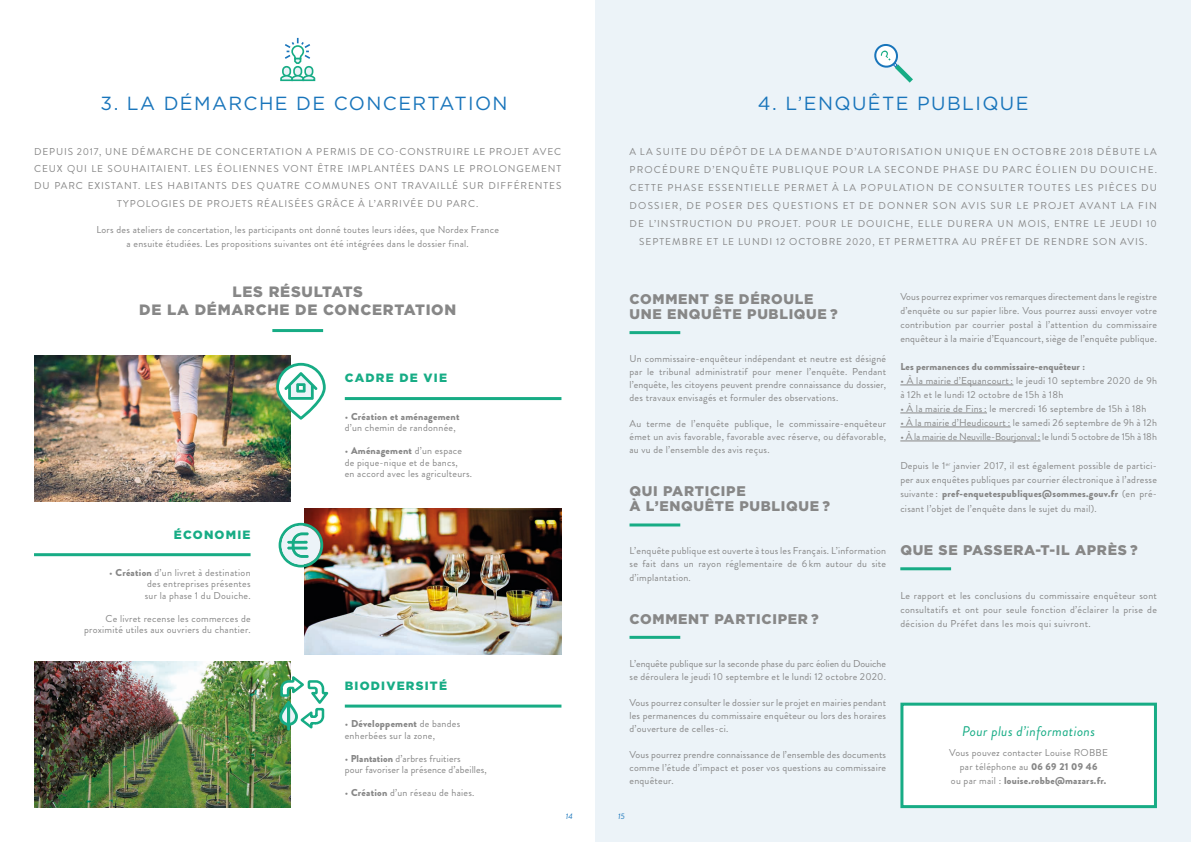
<style>
.page{position:relative;width:1191px;height:842px;background:#fff}
.page>*{position:absolute;margin:0;border:0;box-sizing:border-box;transform-origin:0 0}
.t1{font:19px "Gotham";letter-spacing:.075em;color:#1975bb}
.t2{font:900 15px/18px "Gotham";letter-spacing:.05em;color:#878787;text-align:center}
.t3{font:900 14px/15px "Gotham";letter-spacing:.05em;color:#878787}
.t4{font:italic 14px "Brandon Grotesque";letter-spacing:.025em;color:#17ac85}
.t5{font:900 12px "Gotham";letter-spacing:.1em;color:#17ac85}
.t6{font:10px/13px "Brandon Grotesque";letter-spacing:.025em;color:#878787;text-align:justify}
.t7{font:10px/18px "Brandon Grotesque";letter-spacing:.12em;color:#878787;text-align:center}
.t8{font:10px/13px "Brandon Grotesque";color:#878787}
.t9{font:10px "Brandon Grotesque";letter-spacing:.09em;color:#878787}
.t10{font:900 10px "Brandon Grotesque";letter-spacing:.01em;color:#878787}
.t11{font:italic 8px "Brandon Grotesque";color:#1975bb}
.s1{font-weight:900}
</style>
<div class="page">
<div style="left:595px;top:0;width:596px;height:842px;background:#ecf3f8"></div>
<div style="left:900px;top:703px;width:257px;height:105px;background:#fff;border:3px solid #17ac85"></div>
<svg style="left:874px;top:44px;width:39px;height:39px"></svg>
<hr style="left:629px;top:331px;width:51px;height:3px;background:#17ac85">
<hr style="left:629px;top:523px;width:51px;height:3px;background:#17ac85">
<hr style="left:629px;top:636px;width:51px;height:3px;background:#17ac85">
<hr style="left:900px;top:385px;width:113px;height:1px;background:#878787">
<hr style="left:900px;top:413px;width:87px;height:1px;background:#878787">
<hr style="left:900px;top:427px;width:110px;height:1px;background:#878787">
<hr style="left:900px;top:441px;width:140px;height:1px;background:#878787">
<hr style="left:900px;top:567px;width:51px;height:3px;background:#17ac85">
<hr style="left:272px;top:329px;width:51px;height:3px;background:#17ac85">
<hr style="left:345px;top:397px;width:216px;height:3px;background:#17ac85">
<hr style="left:34px;top:553px;width:216px;height:3px;background:#17ac85">
<hr style="left:345px;top:704px;width:216px;height:3px;background:#17ac85">
<img style="left:34px;top:356px;width:257px;height:146px">
<img style="left:34px;top:662px;width:257px;height:146px">
<img style="left:304px;top:509px;width:257px;height:146px">
<svg style="left:276px;top:363px;width:50px;height:57px"></svg>
<svg style="left:279px;top:523px;width:44px;height:44px;background:#a0c9be"></svg>
<svg style="left:278px;top:672px;width:51px;height:60px"></svg>
<svg style="left:285px;top:37px;width:26px;height:27px"></svg>
<div style="left:283px;top:67px;width:7px;height:9px;background:#ecf3f8;border-radius:4px"></div>
<div style="left:282px;top:66px;width:9px;height:11px;border:2px solid #17ac85;border-radius:4px"></div>
<div style="left:305px;top:67px;width:7px;height:9px;background:#ecf3f8;border-radius:4px"></div>
<div style="left:304px;top:66px;width:9px;height:11px;border:2px solid #17ac85;border-radius:4px"></div>
<div style="left:294px;top:67px;width:7px;height:9px;background:#ecf3f8;border-radius:4px"></div>
<div style="left:293px;top:66px;width:9px;height:11px;border:2px solid #17ac85;border-radius:4px"></div>
<svg style="left:280px;top:76px;width:36px;height:6px"></svg>
<h1 class="t1" style="left:101px;top:92px;width:408px">3. LA DÉMARCHE DE CONCERTATION</h1>
<p class="t6" style="left:34px;top:143px;width:529px;line-height:17px">DEPUIS 2017, UNE DÉMARCHE DE CONCERTATION A PERMIS DE CO-CONSTRUIRE LE PROJET AVEC CEUX QUI LE SOUHAITAIENT. LES ÉOLIENNES VONT ÊTRE IMPLANTÉES DANS LE PROLONGEMENT DU PARC EXISTANT. LES HABITANTS DES QUATRE COMMUNES ONT TRAVAILLÉ SUR DIFFÉRENTES</p>
<p class="t9" style="left:117px;top:197px;width:362px">TYPOLOGIES DE PROJETS RÉALISÉES GRÂCE À L’ARRIVÉE DU PARC.</p>
<p class="t6" style="left:96px;top:222px;width:404px;line-height:14px;text-align:center">Lors des ateliers de concertation, les participants ont donné toutes leurs idées, que Nordex France a ensuite étudiées. Les propositions suivantes ont été intégrées dans le dossier final.</p>
<h2 class="t2" style="left:139px;top:283px;width:319px">LES RÉSULTATS<br>DE LA DÉMARCHE DE CONCERTATION</h2>
<p class="t5" style="left:345px;top:371px;width:104px">CADRE DE VIE</p>
<p class="t5" style="left:174px;top:527px;width:78px">ÉCONOMIE</p>
<p class="t6" style="left:145px;top:567px;width:107px;line-height:11.5px;text-indent:-36px">• <span class="s1">Création</span> d’un livret à destination des entreprises présentes sur la phase 1 du Douiche.</p>
<p class="t6" style="left:84px;top:613px;width:168px;line-height:11.5px;text-align:right">Ce livret recense les commerces de proximité utiles aux ouvriers du chantier.</p>
<p class="t6" style="left:345px;top:411px;width:116px;line-height:11.5px">• <span class="s1">Création et aménagement </span>d’un chemin de randonnée,</p>
<p class="t6" style="left:345px;top:445px;width:129px;line-height:11.5px;text-align:left">• <span class="s1">Aménagement</span> d’un espace de pique-nique et de bancs,<br>en accord avec les agriculteurs.</p>
<p class="t5" style="left:345px;top:678px;width:104px">BIODIVERSITÉ</p>
<p class="t6" style="left:345px;top:718px;width:117px;line-height:11.5px">• <span class="s1">Développement</span> de bandes enherbées sur la zone,</p>
<p class="t6" style="left:345px;top:753px;width:144px;line-height:11.5px">• <span class="s1">Plantation</span> d’arbres fruitiers<br>pour favoriser la présence d’abeilles,</p>
<p class="t6" style="left:345px;top:786px;width:131px">• <span class="s1">Création</span> d’un réseau de haies.</p>
<h1 class="t1" style="left:758px;top:92px;width:272px">4. L’ENQUÊTE PUBLIQUE</h1>
<p class="t7" style="left:629px;top:142px;width:529px">A LA SUITE DU DÉPÔT DE LA DEMANDE D’AUTORISATION UNIQUE EN OCTOBRE 2018 DÉBUTE LA PROCÉDURE D’ENQUÊTE PUBLIQUE POUR LA SECONDE PHASE DU PARC ÉOLIEN DU DOUICHE.<br>CETTE PHASE ESSENTIELLE PERMET À LA POPULATION DE CONSULTER TOUTES LES PIÈCES DU DOSSIER, DE POSER DES QUESTIONS ET DE DONNER SON AVIS SUR LE PROJET AVANT LA FIN DE L’INSTRUCTION DU PROJET. POUR LE DOUICHE, ELLE DURERA UN MOIS, ENTRE LE JEUDI 10<br>SEPTEMBRE ET LE LUNDI 12 OCTOBRE 2020, ET PERMETTRA AU PRÉFET DE RENDRE SON AVIS.</p>
<h3 class="t3" style="left:629px;top:292px;width:210px">COMMENT SE DÉROULE<br>UNE ENQUÊTE PUBLIQUE ?</h3>
<p class="t6" style="left:629px;top:352px;width:258px">Un commissaire-enquêteur indépendant et neutre est désigné par le tribunal administratif pour mener l’enquête. Pendant l’enquête, les citoyens peuvent prendre connaissance du dossier, des travaux envisagés et formuler des observations.</p>
<p class="t6" style="left:629px;top:417px;width:258px">Au terme de l’enquête publique, le commissaire-enquêteur émet un avis favorable, favorable avec réserve, ou défavorable, au vu de l’ensemble des avis reçus.</p>
<h3 class="t3" style="left:629px;top:484px;width:202px">QUI PARTICIPE<br>À L’ENQUÊTE PUBLIQUE ?</h3>
<p class="t6" style="left:629px;top:545px;width:258px">L’enquête publique est ouverte à tous les Français. L’information se fait dans un rayon réglementaire de 6 km autour du site d’implantation.</p>
<h3 class="t3" style="left:629px;top:611px;width:191px">COMMENT PARTICIPER ?</h3>
<p class="t8" style="left:629px;top:657px;width:258px">L’enquête publique sur la seconde phase du parc éolien du Douiche se déroulera le jeudi 10 septembre et le lundi 12 octobre 2020.</p>
<p class="t6" style="left:629px;top:696px;width:258px">Vous pourrez consulter le dossier sur le projet en mairies pendant les permanences du commissaire enquêteur ou lors des horaires d’ouverture de celles-ci.</p>
<p class="t6" style="left:629px;top:748px;width:258px">Vous pourrez prendre connaissance de l’ensemble des documents comme l’étude d’impact et poser vos questions au commissaire enquêteur.</p>
<p class="t6" style="left:900px;top:290px;width:258px;line-height:14px">Vous pourrez exprimer vos remarques directement dans le registre d’enquête ou sur papier libre. Vous pourrez aussi envoyer votre contribution par courrier postal à l’attention du commissaire enquêteur à la mairie d’Equancourt, siège de l’enquête publique.</p>
<p class="t10" style="left:900px;top:359px;width:186px">Les permanences du commissaire-enquêteur :</p>
<p class="t6" style="left:900px;top:374px;width:258px;line-height:14px">• À la mairie d’Equancourt : le jeudi 10 septembre 2020 de 9h à 12h et le lundi 12 octobre de 15h à 18h</p>
<p class="t6" style="left:900px;top:402px;width:248px">• À la mairie de Fins: le mercredi 16 septembre de 15h à 18h</p>
<p class="t6" style="left:900px;top:416px;width:258px">• À la mairie d’Heudicourt : le samedi 26 septembre de 9h à 12h</p>
<p class="t8" style="left:900px;top:430px;width:258px">• À la mairie de Neuville-Bourjonval: le lundi 5 octobre de 15h à 18h</p>
<p class="t6" style="left:900px;top:459px;width:258px;line-height:14px">Depuis le 1<sup>er</sup> janvier 2017, il est également possible de partici&shy;per aux enquêtes publiques par courrier électronique à l’adresse suivante : <span class="s1">pref-enquetespubliques@sommes.gouv.fr</span> (en pré-</p>
<p class="t6" style="left:900px;top:502px;width:198px">cisant l’objet de l’enquête dans le sujet du mail).</p>
<h3 class="t3" style="left:900px;top:543px;width:239px">QUE SE PASSERA-T-IL APRÈS ?</h3>
<p class="t6" style="left:900px;top:589px;width:258px;line-height:14px">Le rapport et les conclusions du commissaire enquêteur sont consultatifs et ont pour seule fonction d’éclairer la prise de décision du Préfet dans les mois qui suivront.</p>
<h3 class="t4" style="left:962px;top:722px;width:134px">Pour plus d’informations</h3>
<p class="t6" style="left:949px;top:746px;width:160px;line-height:14px;text-align:center">Vous pouvez contacter Louise ROBBE par téléphone au <span class="s1">06 69 21 09 46<br></span>ou par mail : <span class="s1">louise.robbe@mazars.fr.</span></p>
<p class="t11" style="left:566px;top:811px;width:9px">14</p>
<p class="t11" style="left:618px;top:811px;width:8px">15</p>
</div>
